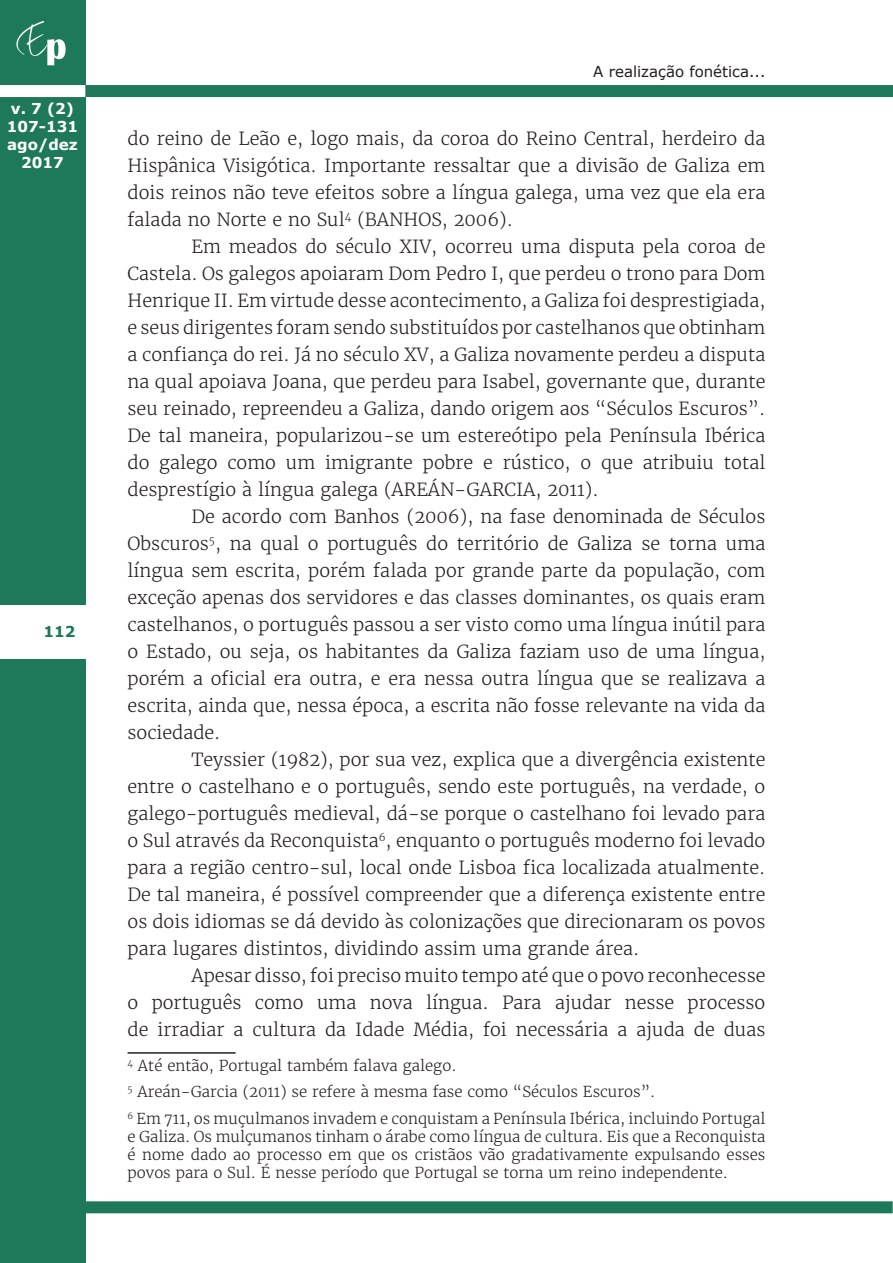
<style>
.page{position:relative;width:893px;height:1263px;background:#fff}
.page>*{position:absolute;margin:0;border:0;box-sizing:border-box;transform-origin:0 0}
.Corpo_do_artigo{font:300 18px/27px "Merriweather";color:#231f20;text-align:justify}
.Rodapé{font:300 15px/18px "Merriweather";color:#231f20;text-align:justify}
.t1{font:700 15px/18px "Verdana";color:#fff;text-align:center}
.t2{font:15px "Verdana";color:#231f20}
.t3{font:700 15px "Verdana";color:#1e785a}
</style>
<div class="page">
<div style="left:0;top:0;width:85px;height:1263px;background:#1e785a"></div>
<img style="left:16px;top:21px;width:50px;height:45px">
<div style="left:85px;top:85px;width:808px;height:12px;background:#1e785a"></div>
<div style="left:0;top:85px;width:85px;height:12px;background:#fff"></div>
<div style="left:0;top:605px;width:85px;height:53px;background:#fff"></div>
<div style="left:84px;top:1201px;width:809px;height:12px;background:#1e785a"></div>
<hr style="left:128px;top:1052px;width:108px;height:2px;background:#231f20">
<p class="t1" style="left:7px;top:100px;width:73px">v. 7 (2)<br>107-131 ago/dez<br>2017</p>
<p class="t3" style="left:44px;top:621px;width:33px">112</p>
<p class="t2" style="left:593px;top:61px;width:174px">A realização fonética...</p>
<p class="Corpo_do_artigo" style="left:128px;top:125px;width:639px">do reino de Leão e, logo mais, da coroa do Reino Central, herdeiro da Hispânica Visigótica. Importante ressaltar que a divisão de Galiza em dois reinos não teve efeitos sobre a língua galega, uma vez que ela era falada no Norte e no Sul<sup>4</sup> (BANHOS, 2006).</p>
<p class="Corpo_do_artigo" style="left:128px;top:233px;width:639px;text-indent:64px">Em meados do século XIV, ocorreu uma disputa pela coroa de Castela. Os galegos apoiaram Dom Pedro I, que perdeu o trono para Dom Henrique II. Em virtude desse acontecimento, a Galiza foi desprestigiada, e seus dirigentes foram sendo substituídos por castelhanos que obtinham a confiança do rei. Já no século XV, a Galiza novamente perdeu a disputa na qual apoiava Joana, que perdeu para Isabel, governante que, durante seu reinado, repreendeu a Galiza, dando origem aos “Séculos Escuros”.<br>De tal maneira, popularizou-se um estereótipo pela Península Ibérica do galego como um imigrante pobre e rústico, o que atribuiu total desprestígio à língua galega (AREÁN-GARCIA, 2011).</p>
<p class="Corpo_do_artigo" style="left:128px;top:503px;width:639px;text-indent:64px">De acordo com Banhos (2006), na fase denominada de Séculos Obscuros<sup>5</sup>, na qual o português do território de Galiza se torna uma língua sem escrita, porém falada por grande parte da população, com exceção apenas dos servidores e das classes dominantes, os quais eram castelhanos, o português passou a ser visto como uma língua inútil para o Estado, ou seja, os habitantes da Galiza faziam uso de uma língua, porém a oficial era outra, e era nessa outra língua que se realizava a escrita, ainda que, nessa época, a escrita não fosse relevante na vida da sociedade.</p>
<p class="Corpo_do_artigo" style="left:128px;top:746px;width:639px;text-indent:64px">Teyssier (1982), por sua vez, explica que a divergência existente entre o castelhano e o português, sendo este português, na verdade, o galego-português medieval, dá-se porque o castelhano foi levado para o Sul através da Reconquista<sup>6</sup>, enquanto o português moderno foi levado para a região centro-sul, local onde Lisboa fica localizada atualmente.<br>De tal maneira, é possível compreender que a diferença existente entre os dois idiomas se dá devido às colonizações que direcionaram os povos para lugares distintos, dividindo assim uma grande área.</p>
<p class="Corpo_do_artigo" style="left:128px;top:962px;width:639px;text-indent:64px">Apesar disso, foi preciso muito tempo até que o povo reconhecesse o português como uma nova língua. Para ajudar nesse processo de irradiar a cultura da Idade Média, foi necessária a ajuda de duas</p>
<p class="Rodapé" style="left:128px;top:1056px;width:330px"><sup>4</sup> Até então, Portugal também falava galego.</p>
<p class="Rodapé" style="left:128px;top:1083px;width:529px"><sup>5</sup> Areán-Garcia (2011) se refere à mesma fase como “Séculos Escuros”.</p>
<p class="Rodapé" style="left:128px;top:1109px;width:639px"><sup>6</sup> Em 711, os muçulmanos invadem e conquistam a Península Ibérica, incluindo Portugal e Galiza. Os mulçumanos tinham o árabe como língua de cultura. Eis que a Reconquista é nome dado ao processo em que os cristãos vão gradativamente expulsando esses povos para o Sul. É nesse período que Portugal se torna um reino independente.</p>
</div>
